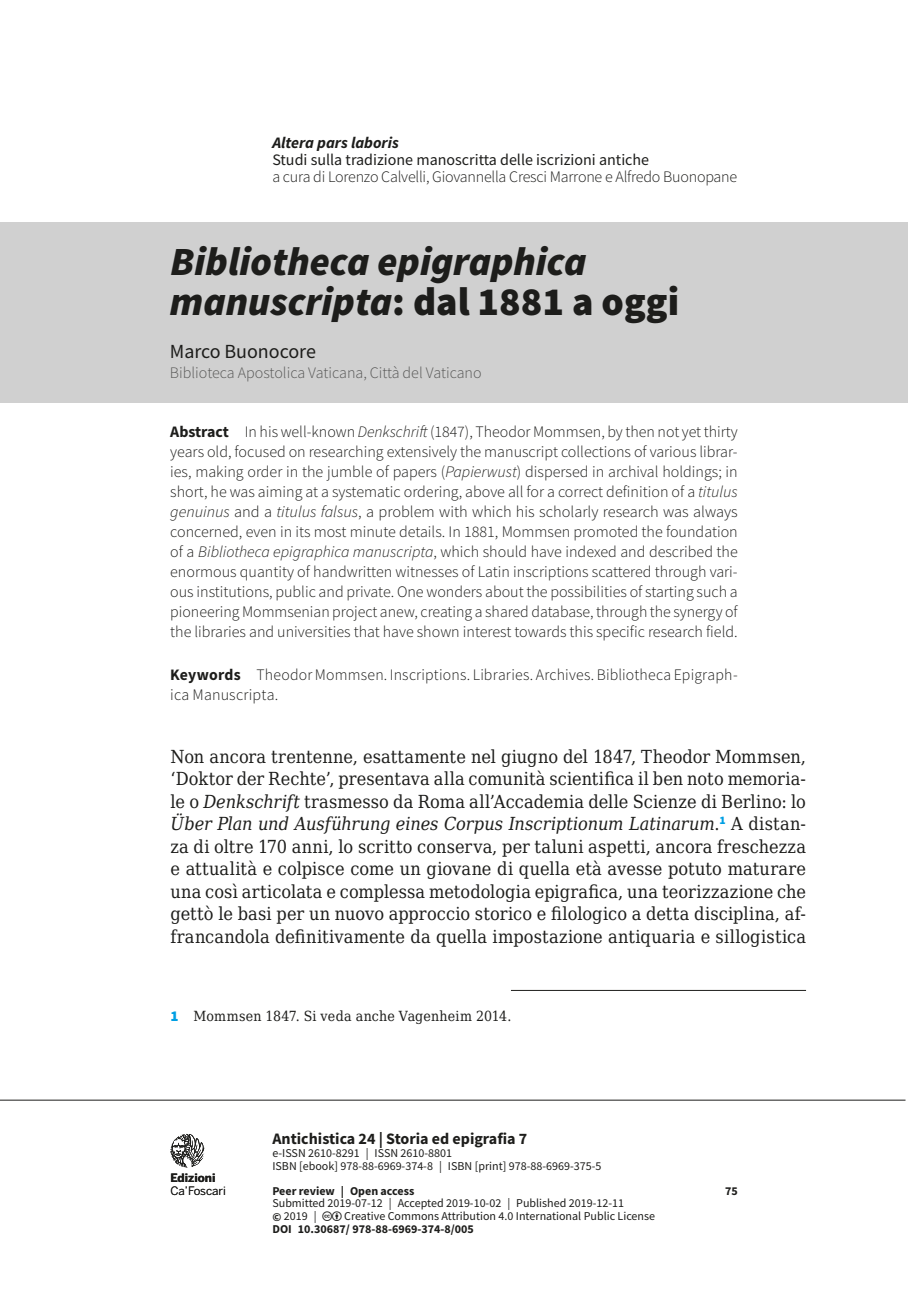
<style>
.page{position:relative;width:908px;height:1304px;background:#fff}
.page>*{position:absolute;margin:0;border:0;box-sizing:border-box;transform-origin:0 0}
.t1{font:italic 900 40px/40px "Source Sans Pro";color:#1d1d1b}
.t2{font:20px "Source Sans Pro";color:#1d1d1b}
.t3{font:18px/22.4px "DejaVu Serif Condensed";letter-spacing:.01em;color:#1d1d1b;text-align:justify}
.t4{font:300 16px/20px "Source Sans Pro";color:#1d1d1b;text-align:justify}
.t5{font:16px "Source Sans Pro";color:#1d1d1b}
.t6{font:300 16px "Source Sans Pro";color:#575756}
.t7{font:700 16px "Source Sans Pro";color:#1d1d1b}
.t8{font:italic 700 16px "Source Sans Pro";color:#1d1d1b}
.t9{font:14px "DejaVu Serif Condensed";letter-spacing:.01em;color:#1d1d1b}
.t10{font:12px/12.4px "Source Sans Pro";color:#1d1d1b}
.t11{font:700 12px "Source Sans Pro";color:#1d1d1b}
.t12{font:11.6px "Benton Sans";letter-spacing:-.01em;color:#1d1d1b}
.t13{font:700 11.6px "Benton Sans";color:#1d1d1b}
.s1{font-style:normal}
.s2{font-weight:700}
.s3{font-style:italic}
.s4{font-family:"Source Sans Pro";font-weight:900;font-size:15px;color:#009fe3}
</style>
<div class="page">
<div style="left:0;top:223px;width:907px;height:180px;background:#d0d0d0"></div>
<hr style="left:0;top:1100px;width:905px;height:1px;background:#1d1d1b">
<svg style="left:170px;top:1134px;width:34px;height:33px"></svg>
<hr style="left:510px;top:990px;width:295px;height:1px;background:#1d1d1b">
<p class="t8" style="left:272px;top:132px;width:128px">Altera pars laboris</p>
<p class="t5" style="left:272px;top:150px;width:378px">Studi sulla tradizione manoscritta delle iscrizioni antiche</p>
<p class="t4" style="left:272px;top:167px;width:466px">a cura di Lorenzo Calvelli, Giovannella Cresci Marrone e Alfredo Buonopane</p>
<h1 class="t1" style="left:170px;top:241px;width:510px">Bibliotheca epigraphica manuscripta<span class="s1">: dal 1881 a oggi</span></h1>
<p class="t2" style="left:170px;top:339px;width:147px">Marco Buonocore</p>
<p class="t6" style="left:170px;top:363px;width:313px">Biblioteca Apostolica Vaticana, Città del Vaticano</p>
<p class="t4" style="left:170px;top:422px;width:568px"><span class="s2">Abstract</span> In his well-known <span class="s3">Denkschrift</span> (1847), Theodor Mommsen, by then not yet thirty years old, focused on researching extensively the manuscript collections of various librar&shy;ies, making order in the jumble of papers (<span class="s3">Papierwust</span>) dispersed in archival holdings; in short, he was aiming at a systematic ordering, above all for a correct definition of a <span class="s3">titulus genuinus</span> and a <span class="s3">titulus falsus</span>, a problem with which his scholarly research was always concerned, even in its most minute details. In 1881, Mommsen promoted the foundation of a <span class="s3">Bibliotheca epigraphica manuscripta</span>, which should have indexed and described the enormous quantity of handwritten witnesses of Latin inscriptions scattered through vari&shy;ous institutions, public and private. One wonders about the possibilities of starting such a pioneering Mommsenian project anew, creating a shared database, through the synergy of the libraries and universities that have shown interest towards this specific research field.</p>
<p class="t4" style="left:170px;top:665px;width:568px"><span class="s2">Keywords</span> Theodor Mommsen. Inscriptions. Libraries. Archives. Bibliotheca Epigraph&shy;ica Manuscripta.</p>
<p class="t3" style="left:170px;top:745px;width:637px">Non ancora trentenne, esattamente nel giugno del 1847, Theodor Mommsen, ‘Doktor der Rechte’, presentava alla comunità scientifica il ben noto memoria&shy;le o <span class="s3">Denkschrift</span> trasmesso da Roma all’Accademia delle Scienze di Berlino: lo <span class="s3">Über Plan und Ausführung eines Corpus Inscriptionum Latinarum</span>.<sup>1</sup> A distan&shy;za di oltre 170 anni, lo scritto conserva, per taluni aspetti, ancora freschezza e attualità e colpisce come un giovane di quella età avesse potuto maturare una così articolata e complessa metodologia epigrafica, una teorizzazione che gettò le basi per un nuovo approccio storico e filologico a detta disciplina, af&shy;francandola definitivamente da quella impostazione antiquaria e sillogistica</p>
<p class="t9" style="left:170px;top:1005px;width:342px"><span class="s4">1</span> Mommsen 1847. Si veda anche Vagenheim 2014.</p>
<p class="t13" style="left:170px;top:1171px;width:47px">Edizioni</p>
<p class="t12" style="left:170px;top:1183px;width:57px">Ca’Foscari</p>
<p class="t7" style="left:272px;top:1128px;width:256px">Antichistica 24 | Storia ed epigrafia 7</p>
<p class="t10" style="left:272px;top:1147px;width:330px">e-ISSN 2610-8291 | ISSN 2610-8801<br>ISBN [ebook] 978-88-6969-374-8 | ISBN [print] 978-88-6969-375-5</p>
<p class="t11" style="left:272px;top:1182px;width:143px">Peer review | Open access</p>
<p class="t11" style="left:724px;top:1182px;width:14px">75</p>
<p class="t10" style="left:272px;top:1196px;width:353px;line-height:13px">Submitted 2019-07-12 | Accepted 2019-10-02 | Published 2019-12-11 <span class="s2">©</span> 2019 |</p>
<p class="t10" style="left:344px;top:1210px;width:312px">Creative Commons Attribution 4.0 International Public License</p>
<p class="t11" style="left:272px;top:1220px;width:203px">DOI 10.30687/ 978-88-6969-374-8/005</p>
</div>
